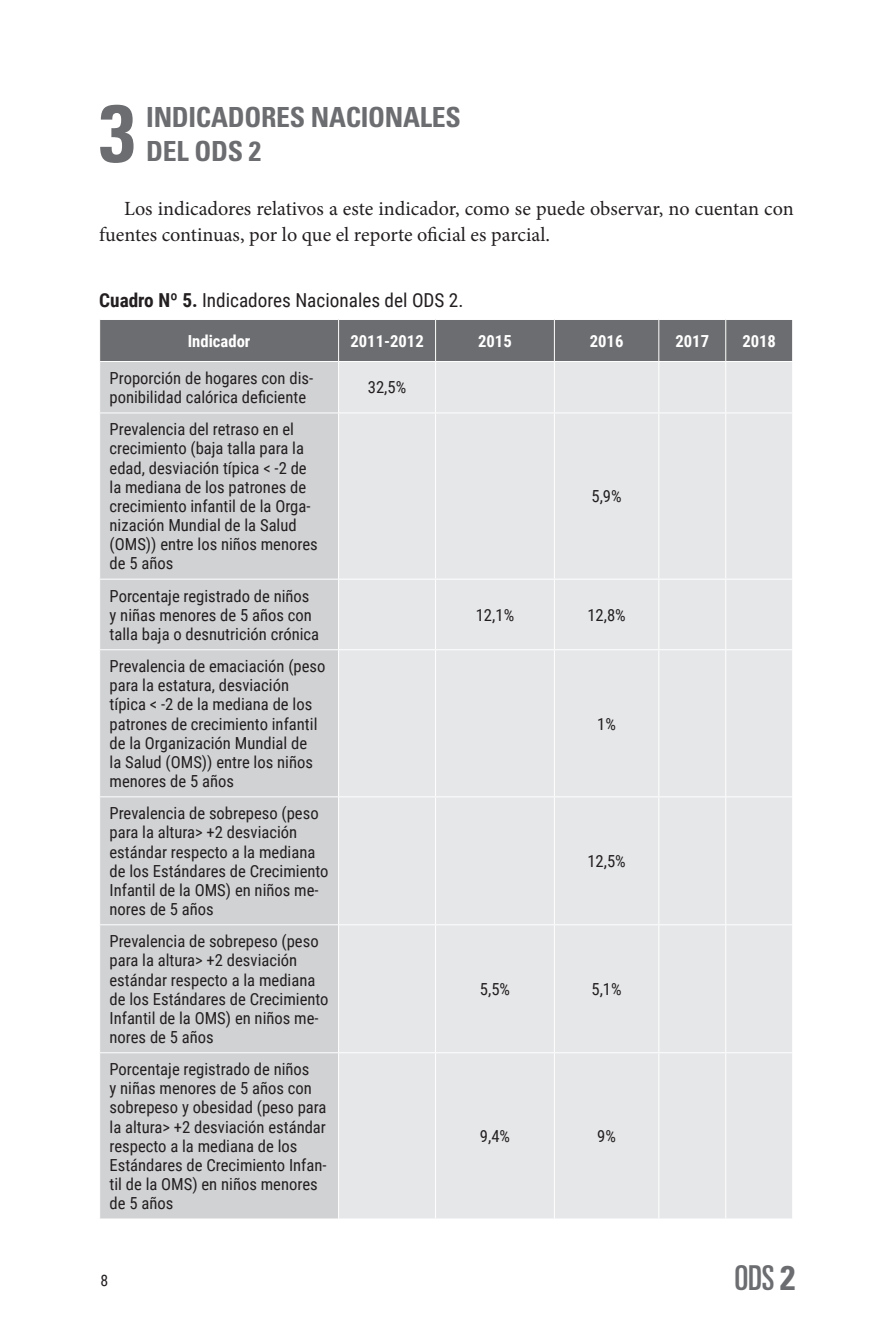
<style>
.page{position:relative;width:893px;height:1340px;background:#fff}
.page>*{position:absolute;margin:0;border:0;box-sizing:border-box;transform-origin:0 0}
.t1{font:700 condensed 81.38px "Univers";color:#6c6d70}
.t2{font:ultra-condensed 34.3px "Univers";color:#6c6d70}
.t3{font:700 condensed 27.65px/33.2px "Univers";letter-spacing:-.01em;color:#6c6d70}
.t4{font:20.12px/26.2px "Minion Pro";color:#231f20}
.t5{font:19.25px "Roboto Condensed";color:#231f20}
.t6{font:16.62px/19.1px "Roboto Condensed";color:#231f20}
.t7{font:700 16.62px "Roboto Condensed";color:#fff}
.t8{font:15.75px "Roboto Condensed";color:#231f20}
.s1{font-weight:700}
.s2{font-weight:700;font-stretch:condensed}
</style>
<div class="page">
<div style="left:100px;top:320px;width:692px;height:41px;background:#6c6d70"></div>
<div style="left:100px;top:362px;width:238px;height:856px;background:#d1d2d4"></div>
<div style="left:339px;top:362px;width:453px;height:856px;background:#e6e7e9"></div>
<hr style="left:338px;top:320px;width:1px;height:41px;background:#fff">
<hr style="left:435px;top:320px;width:1px;height:41px;background:#fff">
<hr style="left:554px;top:320px;width:1px;height:41px;background:#fff">
<hr style="left:658px;top:320px;width:1px;height:41px;background:#fff">
<hr style="left:725px;top:320px;width:1px;height:41px;background:#fff">
<hr style="left:435px;top:362px;width:1px;height:50px;background:#fff">
<hr style="left:554px;top:362px;width:1px;height:50px;background:#fff">
<hr style="left:658px;top:362px;width:1px;height:50px;background:#fff">
<hr style="left:725px;top:362px;width:1px;height:50px;background:#fff">
<hr style="left:99px;top:412px;width:240px;height:1px;background:#fff">
<hr style="left:339px;top:412px;width:97px;height:1px;background:#fff">
<hr style="left:436px;top:412px;width:118px;height:1px;background:#fff">
<hr style="left:435px;top:413px;width:1px;height:165px;background:#fff">
<hr style="left:554px;top:412px;width:105px;height:1px;background:#fff">
<hr style="left:554px;top:413px;width:1px;height:165px;background:#fff">
<hr style="left:659px;top:412px;width:67px;height:1px;background:#fff">
<hr style="left:658px;top:413px;width:1px;height:165px;background:#fff">
<hr style="left:726px;top:412px;width:67px;height:1px;background:#fff">
<hr style="left:725px;top:413px;width:1px;height:165px;background:#fff">
<hr style="left:99px;top:578px;width:240px;height:1px;background:#fff">
<hr style="left:339px;top:578px;width:97px;height:1px;background:#fff">
<hr style="left:436px;top:578px;width:118px;height:1px;background:#fff">
<hr style="left:435px;top:579px;width:1px;height:70px;background:#fff">
<hr style="left:554px;top:578px;width:105px;height:1px;background:#fff">
<hr style="left:554px;top:579px;width:1px;height:70px;background:#fff">
<hr style="left:659px;top:578px;width:67px;height:1px;background:#fff">
<hr style="left:658px;top:579px;width:1px;height:70px;background:#fff">
<hr style="left:726px;top:578px;width:67px;height:1px;background:#fff">
<hr style="left:725px;top:579px;width:1px;height:70px;background:#fff">
<hr style="left:99px;top:649px;width:240px;height:1px;background:#fff">
<hr style="left:339px;top:649px;width:97px;height:1px;background:#fff">
<hr style="left:436px;top:649px;width:118px;height:1px;background:#fff">
<hr style="left:435px;top:650px;width:1px;height:146px;background:#fff">
<hr style="left:554px;top:649px;width:105px;height:1px;background:#fff">
<hr style="left:554px;top:650px;width:1px;height:146px;background:#fff">
<hr style="left:659px;top:649px;width:67px;height:1px;background:#fff">
<hr style="left:658px;top:650px;width:1px;height:146px;background:#fff">
<hr style="left:726px;top:649px;width:67px;height:1px;background:#fff">
<hr style="left:725px;top:650px;width:1px;height:146px;background:#fff">
<hr style="left:99px;top:796px;width:240px;height:1px;background:#fff">
<hr style="left:339px;top:796px;width:97px;height:1px;background:#fff">
<hr style="left:436px;top:796px;width:118px;height:1px;background:#fff">
<hr style="left:435px;top:797px;width:1px;height:127px;background:#fff">
<hr style="left:554px;top:796px;width:105px;height:1px;background:#fff">
<hr style="left:554px;top:797px;width:1px;height:127px;background:#fff">
<hr style="left:659px;top:796px;width:67px;height:1px;background:#fff">
<hr style="left:658px;top:797px;width:1px;height:127px;background:#fff">
<hr style="left:726px;top:796px;width:67px;height:1px;background:#fff">
<hr style="left:725px;top:797px;width:1px;height:127px;background:#fff">
<hr style="left:99px;top:924px;width:240px;height:1px;background:#fff">
<hr style="left:339px;top:924px;width:97px;height:1px;background:#fff">
<hr style="left:436px;top:924px;width:118px;height:1px;background:#fff">
<hr style="left:435px;top:925px;width:1px;height:127px;background:#fff">
<hr style="left:554px;top:924px;width:105px;height:1px;background:#fff">
<hr style="left:554px;top:925px;width:1px;height:127px;background:#fff">
<hr style="left:659px;top:924px;width:67px;height:1px;background:#fff">
<hr style="left:658px;top:925px;width:1px;height:127px;background:#fff">
<hr style="left:726px;top:924px;width:67px;height:1px;background:#fff">
<hr style="left:725px;top:925px;width:1px;height:127px;background:#fff">
<hr style="left:99px;top:1052px;width:240px;height:1px;background:#fff">
<hr style="left:339px;top:1052px;width:97px;height:1px;background:#fff">
<hr style="left:436px;top:1052px;width:118px;height:1px;background:#fff">
<hr style="left:435px;top:1053px;width:1px;height:165px;background:#fff">
<hr style="left:554px;top:1052px;width:105px;height:1px;background:#fff">
<hr style="left:554px;top:1053px;width:1px;height:165px;background:#fff">
<hr style="left:659px;top:1052px;width:67px;height:1px;background:#fff">
<hr style="left:658px;top:1053px;width:1px;height:165px;background:#fff">
<hr style="left:726px;top:1052px;width:67px;height:1px;background:#fff">
<hr style="left:725px;top:1053px;width:1px;height:165px;background:#fff">
<h1 class="t1" style="left:99px;top:83px;width:38px">3</h1>
<h3 class="t3" style="left:146px;top:100px;width:316px">INDICADORES NACIONALES<br>DEL ODS 2</h3>
<p class="t4" style="left:99px;top:196px;width:696px;text-indent:25px">Los indicadores relativos a este indicador, como se puede observar, no cuentan con fuentes continuas, por lo que el reporte oficial es parcial.</p>
<p class="t5" style="left:99px;top:287px;width:366px"><span class="s1">Cuadro Nº 5.</span> Indicadores Nacionales del ODS 2.</p>
<p class="t7" style="left:188px;top:329px;width:64px">Indicador</p>
<p class="t7" style="left:350px;top:329px;width:75px">2011-2012</p>
<p class="t7" style="left:478px;top:329px;width:35px">2015</p>
<p class="t7" style="left:590px;top:329px;width:35px">2016</p>
<p class="t7" style="left:675px;top:329px;width:35px">2017</p>
<p class="t7" style="left:742px;top:329px;width:35px">2018</p>
<p class="t6" style="left:110px;top:368px;width:205px">Proporción de hogares con dis&shy;ponibilidad calórica deficiente</p>
<p class="t6" style="left:368px;top:377px;width:40px">32,5%</p>
<p class="t6" style="left:110px;top:419px;width:210px">Prevalencia del retraso en el crecimiento (baja talla para la edad, desviación típica &lt; -2 de la mediana de los patrones de crecimiento infantil de la Orga&shy;nización Mundial de la Salud (OMS)) entre los niños menores de 5 años</p>
<p class="t6" style="left:591px;top:486px;width:32px">5,9%</p>
<p class="t6" style="left:110px;top:585px;width:211px">Porcentaje registrado de niños y niñas menores de 5 años con talla baja o desnutrición crónica</p>
<p class="t6" style="left:110px;top:656px;width:217px">Prevalencia de emaciación (peso para la estatura, desviación típica &lt; -2 de la mediana de los patrones de crecimiento infantil de la Organización Mundial de<br>la Salud (OMS)) entre los niños menores de 5 años</p>
<p class="t6" style="left:110px;top:803px;width:221px">Prevalencia de sobrepeso (peso para la altura&gt; +2 desviación estándar respecto a la mediana de los Estándares de Crecimiento<br>Infantil de la OMS) en niños me&shy;nores de 5 años</p>
<p class="t6" style="left:110px;top:931px;width:221px">Prevalencia de sobrepeso (peso para la altura&gt; +2 desviación estándar respecto a la mediana de los Estándares de Crecimiento<br>Infantil de la OMS) en niños me&shy;nores de 5 años</p>
<p class="t6" style="left:110px;top:1059px;width:219px">Porcentaje registrado de niños<br>y niñas menores de 5 años con sobrepeso y obesidad (peso para la altura&gt; +2 desviación estándar respecto a la mediana de los<br>Estándares de Crecimiento Infan&shy;til de la OMS) en niños menores de 5 años</p>
<p class="t6" style="left:476px;top:604px;width:40px">12,1%</p>
<p class="t6" style="left:587px;top:604px;width:40px">12,8%</p>
<p class="t6" style="left:597px;top:713px;width:20px">1%</p>
<p class="t6" style="left:587px;top:851px;width:40px">12,5%</p>
<p class="t6" style="left:480px;top:979px;width:32px">5,5%</p>
<p class="t6" style="left:591px;top:979px;width:32px">5,1%</p>
<p class="t6" style="left:480px;top:1126px;width:32px">9,4%</p>
<p class="t6" style="left:597px;top:1126px;width:20px">9%</p>
<p class="t8" style="left:100px;top:1268px;width:9px">8</p>
<h2 class="t2" style="left:735px;top:1258px;width:62px">ODS <span class="s2">2</span></h2>
</div>
